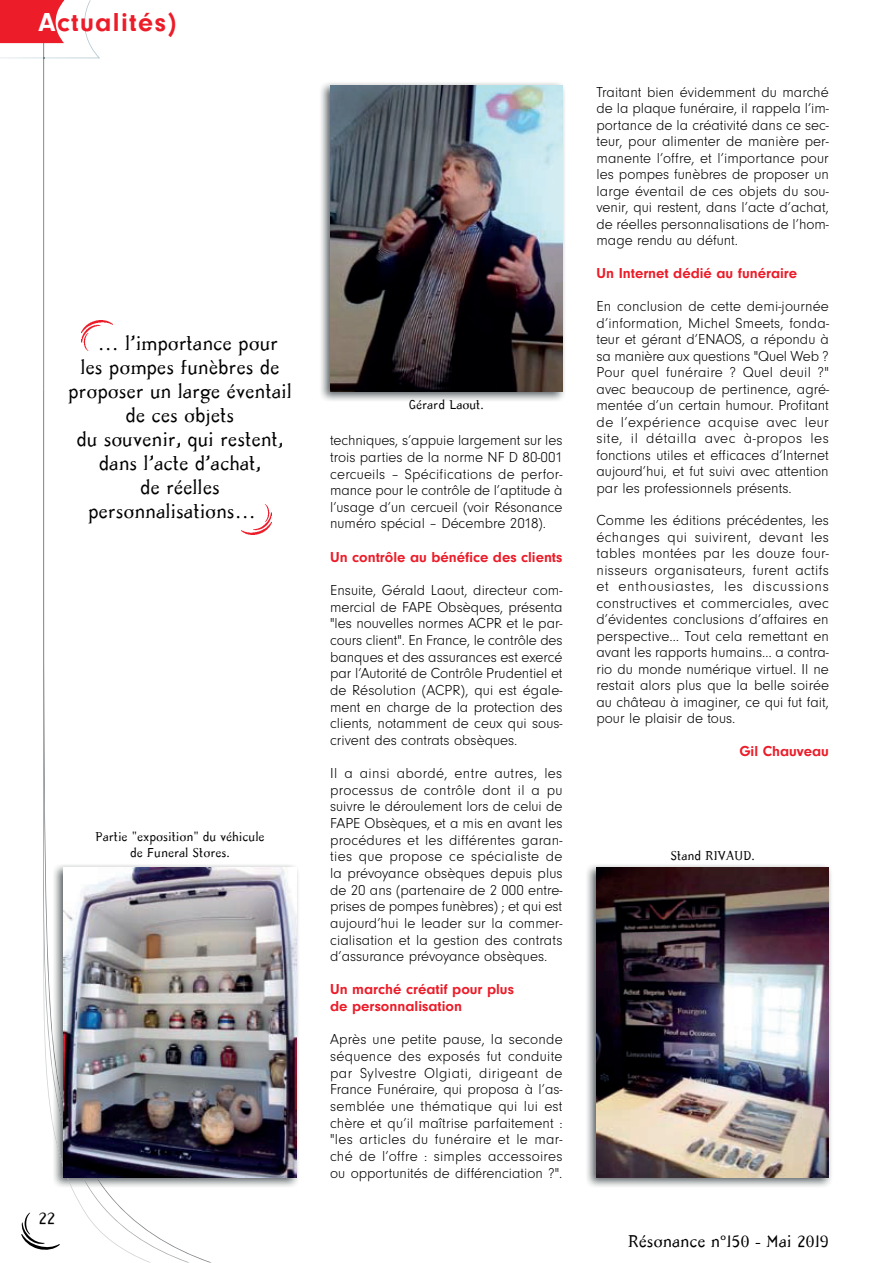
<style>
.page{position:relative;width:893px;height:1263px;background:#fff}
.page>*{position:absolute;margin:0;border:0;box-sizing:border-box;transform-origin:0 0}
.t1{font:700 27px "Neuzeit Gro T";letter-spacing:.05em;color:#ec1c29}
.t2{font:21px "Missive";color:#000001}
.t3{font:18px "Missive";color:#000001}
.t4{font:15px/16.6px "Neuzeit Gro T Ligh";color:#000001;text-align:justify}
.t5{font:700 15px/16.6px "Neuzeit Gro T";color:#ec1c29}
.t6{font:13.5px/16.2px "Missive";color:#000001;text-align:center}
.s1{color:#fff}
</style>
<div class="page">
<svg style="left:0;top:0;width:151px;height:1263px"></svg>
<img style="left:321px;top:83px;width:244px;height:318px">
<img style="left:330px;top:85px;width:232px;height:306px">
<img style="left:587px;top:865px;width:244px;height:322px">
<img style="left:596px;top:868px;width:233px;height:310px">
<img style="left:53px;top:864px;width:245px;height:325px">
<img style="left:53px;top:1034px;width:52px;height:155px">
<img style="left:53px;top:1068px;width:37px;height:121px">
<img style="left:53px;top:1121px;width:20px;height:68px">
<img style="left:64px;top:868px;width:232px;height:310px">
<img style="left:82px;top:321px;width:31px;height:29px">
<img style="left:241px;top:504px;width:31px;height:30px">
<h1 class="t1" style="left:39px;top:12px;width:139px"><span class="s1">A</span>ctualités)</h1>
<h2 class="t2" style="left:98px;top:334px;width:182px">… l’importance pour</h2>
<h2 class="t2" style="left:80px;top:358px;width:201px">les pompes funèbres de</h2>
<h2 class="t2" style="left:68px;top:382px;width:225px">proposer un large éventail</h2>
<h2 class="t2" style="left:126px;top:406px;width:110px">de ces objets</h2>
<h2 class="t2" style="left:76px;top:430px;width:208px">du souvenir, qui restent,</h2>
<h2 class="t2" style="left:99px;top:454px;width:163px">dans l’acte d’achat,</h2>
<h2 class="t2" style="left:140px;top:478px;width:81px">de réelles</h2>
<h2 class="t2" style="left:88px;top:502px;width:169px">personnalisations…</h2>
<p class="t6" style="left:95px;top:830px;width:171px">Partie "exposition" du véhicule de Funeral Stores.</p>
<p class="t3" style="left:38px;top:1210px;width:18px">22</p>
<p class="t6" style="left:409px;top:397px;width:76px">Gérard Laout.</p>
<p class="t4" style="left:330px;top:433px;width:234px">techniques, s’appuie largement sur les trois parties de la norme NF D 80-001 cercueils – Spécifications de perfor&shy;mance pour le contrôle de l’aptitude à l’usage d’un cercueil (voir Résonance numéro spécial – Décembre 2018).</p>
<p class="t5" style="left:330px;top:550px;width:234px">Un contrôle au bénéfice des clients</p>
<p class="t4" style="left:330px;top:583px;width:234px">Ensuite, Gérald Laout, directeur com&shy;mercial de FAPE Obsèques, présenta "les nouvelles normes ACPR et le par&shy;cours client". En France, le contrôle des banques et des assurances est exercé par l’Autorité de Contrôle Prudentiel et de Résolution (ACPR), qui est égale&shy;ment en charge de la protection des clients, notamment de ceux qui sous&shy;crivent des contrats obsèques.</p>
<p class="t4" style="left:330px;top:766px;width:234px">Il a ainsi abordé, entre autres, les processus de contrôle dont il a pu suivre le déroulement lors de celui de FAPE Obsèques, et a mis en avant les procédures et les différentes garan&shy;ties que propose ce spécialiste de la prévoyance obsèques depuis plus de 20 ans (partenaire de 2 000 entre&shy;prises de pompes funèbres) ; et qui est aujourd’hui le leader sur la commer&shy;cialisation et la gestion des contrats d’assurance prévoyance obsèques.</p>
<p class="t5" style="left:330px;top:982px;width:185px">Un marché créatif pour plus de personnalisation</p>
<p class="t4" style="left:330px;top:1032px;width:234px">Après une petite pause, la seconde séquence des exposés fut conduite par Sylvestre Olgiati, dirigeant de France Funéraire, qui proposa à l’as&shy;semblée une thématique qui lui est chère et qu’il maîtrise parfaitement : "les articles du funéraire et le mar&shy;ché de l’offre : simples accessoires ou opportunités de différenciation ?".</p>
<p class="t4" style="left:596px;top:85px;width:234px">Traitant bien évidemment du marché de la plaque funéraire, il rappela l’im&shy;portance de la créativité dans ce sec&shy;teur, pour alimenter de manière per&shy;manente l’offre, et l’importance pour les pompes funèbres de proposer un large éventail de ces objets du sou&shy;venir, qui restent, dans l’acte d’achat, de réelles personnalisations de l’hom&shy;mage rendu au défunt.</p>
<p class="t5" style="left:596px;top:266px;width:202px">Un Internet dédié au funéraire</p>
<p class="t4" style="left:596px;top:299px;width:234px">En conclusion de cette demi-journée d’information, Michel Smeets, fonda&shy;teur et gérant d’ENAOS, a répondu à sa manière aux questions "Quel Web ?<br>Pour quel funéraire ? Quel deuil ?" avec beaucoup de pertinence, agré&shy;mentée d’un certain humour. Profitant de l’expérience acquise avec leur site, il détailla avec à-propos les fonctions utiles et efficaces d’Internet aujourd’hui, et fut suivi avec attention par les professionnels présents.</p>
<p class="t4" style="left:596px;top:514px;width:234px">Comme les éditions précédentes, les échanges qui suivirent, devant les tables montées par les douze four&shy;nisseurs organisateurs, furent actifs et enthousiastes, les discussions constructives et commerciales, avec d’évidentes conclusions d’affaires en perspective… Tout cela remettant en avant les rapports humains… a contra&shy;rio du monde numérique virtuel. Il ne restait alors plus que la belle soirée au château à imaginer, ce qui fut fait, pour le plaisir de tous.</p>
<p class="t5" style="left:739px;top:744px;width:91px">Gil Chauveau</p>
<p class="t6" style="left:670px;top:848px;width:86px">Stand RIVAUD.</p>
<p class="t3" style="left:628px;top:1233px;width:203px">Résonance n°150 - Mai 2019</p>
</div>
